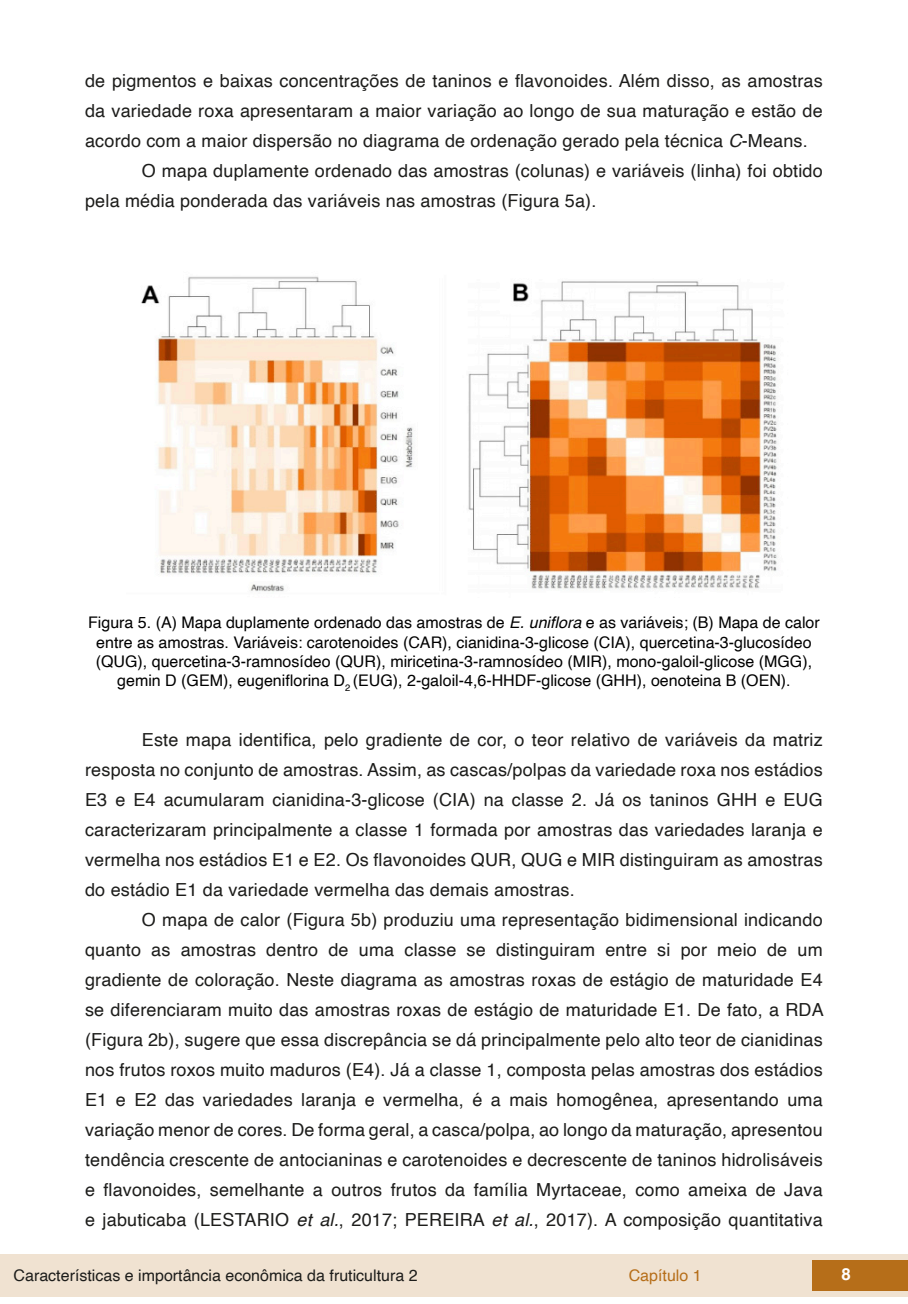
<style>
.page{position:relative;width:908px;height:1304px;background:#fff}
.page>*{position:absolute;margin:0;border:0;box-sizing:border-box;transform-origin:0 0}
.t1{font:18px/30px "Helvetica";letter-spacing:.01em;color:#1d1d1b;text-align:justify}
.t2{font:700 16.8px "Helvetica";color:#fff}
.t3{font:16px/19.2px "Helvetica";color:#000;text-align:center}
.t4{font:16px "Helvetica";color:#1d1d1b}
.t5{font:16px "Helvetica";color:#b66e19}
.s1{font-style:italic}
</style>
<div class="page">
<div style="left:0;top:1254px;width:906px;height:43px;background:#f0e2d1"></div>
<div style="left:812px;top:1261px;width:95px;height:30px;background:#b66e19"></div>
<img style="left:141px;top:276px;width:636px;height:316px">
<p class="t1" style="left:85px;top:66px;width:738px">de pigmentos e baixas concentrações de taninos e flavonoides. Além disso, as amostras</p>
<p class="t1" style="left:85px;top:96px;width:738px">da variedade roxa apresentaram a maior variação ao longo de sua maturação e estão de</p>
<p class="t1" style="left:85px;top:126px;width:723px">acordo com a maior dispersão no diagrama de ordenação gerado pela técnica <span class="s1">C</span>-Means.</p>
<p class="t1" style="left:142px;top:156px;width:682px">O mapa duplamente ordenado das amostras (colunas) e variáveis (linha) foi obtido</p>
<p class="t1" style="left:85px;top:186px;width:512px">pela média ponderada das variáveis nas amostras (Figura 5a).</p>
<p class="t3" style="left:88px;top:614px;width:733px">Figura 5. (A) Mapa duplamente ordenado das amostras de <span class="s1">E. uniflora</span> e as variáveis; (B) Mapa de calor entre as amostras. Variáveis: carotenoides (CAR), cianidina-3-glicose (CIA), quercetina-3-glucosídeo (QUG), quercetina-3-ramnosídeo (QUR), miricetina-3-ramnosídeo (MIR), mono-galoil-glicose (MGG), gemin D (GEM), eugeniflorina D<sub>2</sub> (EUG), 2-galoil-4,6-HHDF-glicose (GHH), oenoteina B (OEN).</p>
<p class="t1" style="left:85px;top:725px;width:738px;text-indent:57px">Este mapa identifica, pelo gradiente de cor, o teor relativo de variáveis da matriz resposta no conjunto de amostras. Assim, as cascas/polpas da variedade roxa nos estádios E3 e E4 acumularam cianidina-3-glicose (CIA) na classe 2. Já os taninos GHH e EUG caracterizaram principalmente a classe 1 formada por amostras das variedades laranja e vermelha nos estádios E1 e E2. Os flavonoides QUR, QUG e MIR distinguiram as amostras do estádio E1 da variedade vermelha das demais amostras.</p>
<p class="t1" style="left:85px;top:905px;width:739px;text-indent:57px">O mapa de calor (Figura 5b) produziu uma representação bidimensional indicando quanto as amostras dentro de uma classe se distinguiram entre si por meio de um gradiente de coloração. Neste diagrama as amostras roxas de estágio de maturidade E4 se diferenciaram muito das amostras roxas de estágio de maturidade E1. De fato, a RDA (Figura 2b), sugere que essa discrepância se dá principalmente pelo alto teor de cianidinas nos frutos roxos muito maduros (E4). Já a classe 1, composta pelas amostras dos estádios E1 e E2 das variedades laranja e vermelha, é a mais homogênea, apresentando uma variação menor de cores. De forma geral, a casca/polpa, ao longo da maturação, apresentou tendência crescente de antocianinas e carotenoides e decrescente de taninos hidrolisáveis e flavonoides, semelhante a outros frutos da família Myrtaceae, como ameixa de Java e jabuticaba (LESTARIO <span class="s1">et al.</span>, 2017; PEREIRA <span class="s1">et al.</span>, 2017). A composição quantitativa</p>
<p class="t4" style="left:14px;top:1263px;width:405px">Características e importância econômica da fruticultura 2</p>
<p class="t5" style="left:628px;top:1263px;width:74px">Capítulo 1</p>
<p class="t2" style="left:841px;top:1264px;width:11px">8</p>
</div>
